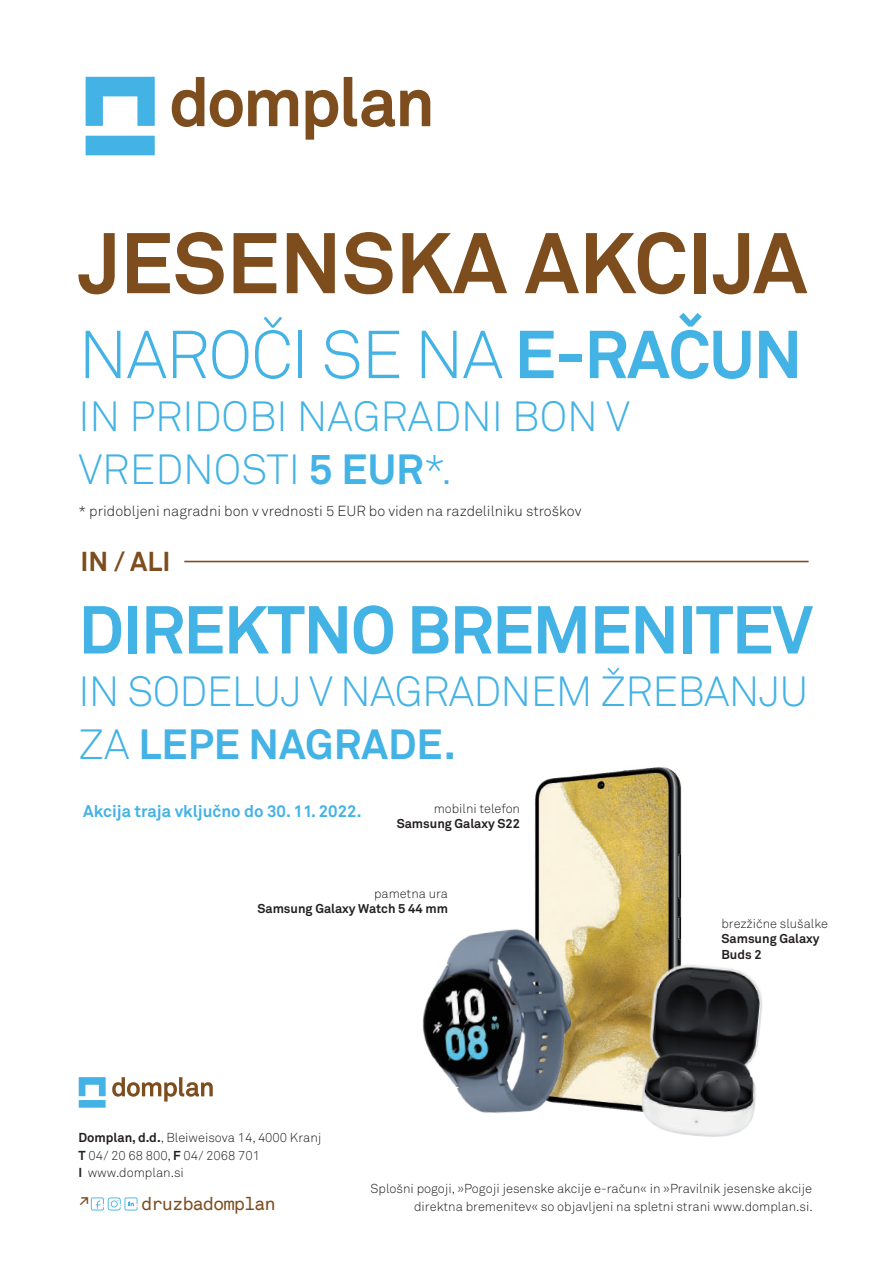
<style>
.page{position:relative;width:893px;height:1263px;background:#fff}
.page>*{position:absolute;margin:0;border:0;box-sizing:border-box;transform-origin:0 0}
.t1{font:700 84.75px "Akkurat";color:#7d4d1e}
.t2{font:700 66.75px "Akkurat";letter-spacing:-.02em;color:#43b2e5}
.t3{font:300 66.75px "Akkurat";letter-spacing:-.02em;color:#43b2e5}
.t4{font:300 41.7px/52.9px "Akkurat";letter-spacing:-.015em;color:#43b2e5}
.t5{font:700 27.15px "Akkurat";color:#7d4d1e}
.t6{font:18.3px "Akkurat Mono";letter-spacing:-.055em;color:#7d4d1e}
.t7{font:700 16.65px "Akkurat";color:#43b2e5}
.t8{font:300 14.4px "Akkurat";color:#231f20}
.t9{font:300 12.9px/17.7px "Akkurat";color:#231f20}
.t10{font:700 12.75px/15.3px "Akkurat";color:#231f20}
.t11{font:300 12.75px "Akkurat";color:#231f20}
.s1{font-weight:700}
</style>
<div class="page">
<svg style="left:172px;top:77px;width:258px;height:63px"></svg>
<svg style="left:86px;top:77px;width:69px;height:78px"></svg>
<hr style="left:184px;top:561px;width:625px;height:1px;background:#7d4d1e">
<svg style="left:112px;top:1077px;width:101px;height:24px"></svg>
<svg style="left:79px;top:1077px;width:27px;height:31px"></svg>
<svg style="left:91px;top:1197px;width:47px;height:13px"></svg>
<img style="left:535px;top:767px;width:147px;height:163px">
<img style="left:422px;top:884px;width:242px;height:229px">
<img style="left:557px;top:930px;width:206px;height:207px">
<h1 class="t1" style="left:78px;top:210px;width:730px">JESENSKA AKCIJA</h1>
<h2 class="t3" style="left:78px;top:315px;width:725px">NAROČI SE NA <span class="s1">E-RAČUN</span></h2>
<h3 class="t4" style="left:78px;top:391px;width:553px">IN PRIDOBI NAGRADNI BON V<br>VREDNOSTI <span class="s1">5 EUR</span>*.</h3>
<p class="t8" style="left:78px;top:503px;width:504px">* pridobljeni nagradni bon v vrednosti 5 EUR bo viden na razdelilniku stroškov</p>
<h3 class="t5" style="left:80px;top:544px;width:91px">IN / ALI</h3>
<h2 class="t2" style="left:78px;top:588px;width:736px">DIREKTNO BREMENITEV</h2>
<h3 class="t4" style="left:78px;top:666px;width:731px">IN SODELUJ V NAGRADNEM ŽREBANJU<br>ZA <span class="s1">LEPE NAGRADE.</span></h3>
<p class="t7" style="left:83px;top:800px;width:280px">Akcija traja vključno do 30. 11. 2022.</p>
<p class="t11" style="left:434px;top:800px;width:88px">mobilni telefon</p>
<p class="t10" style="left:397px;top:816px;width:125px">Samsung Galaxy S22</p>
<p class="t11" style="left:374px;top:886px;width:75px">pametna ura</p>
<p class="t10" style="left:257px;top:901px;width:192px">Samsung Galaxy Watch 5 44 mm</p>
<p class="t11" style="left:721px;top:916px;width:108px">brezžične slušalke</p>
<p class="t10" style="left:721px;top:931px;width:100px">Samsung Galaxy<br>Buds 2</p>
<p class="t9" style="left:78px;top:1129px;width:245px"><span class="s1">Domplan, d.d.</span>, Bleiweisova 14, 4000 Kranj<br><span class="s1">T</span> 04/ 20 68 800, <span class="s1">F</span> 04/ 2068 701<br><span class="s1">I</span> www.domplan.si</p>
<h3 class="t6" style="left:79px;top:1193px;width:13px">∆</h3>
<h3 class="t6" style="left:141px;top:1193px;width:136px">druzbadomplan</h3>
<p class="t9" style="left:371px;top:1180px;width:444px;text-align:right">Splošni pogoji, »Pogoji jesenske akcije e-račun« in »Pravilnik jesenske akcije direktna bremenitev« so objavljeni na spletni strani www.domplan.si.</p>
</div>
